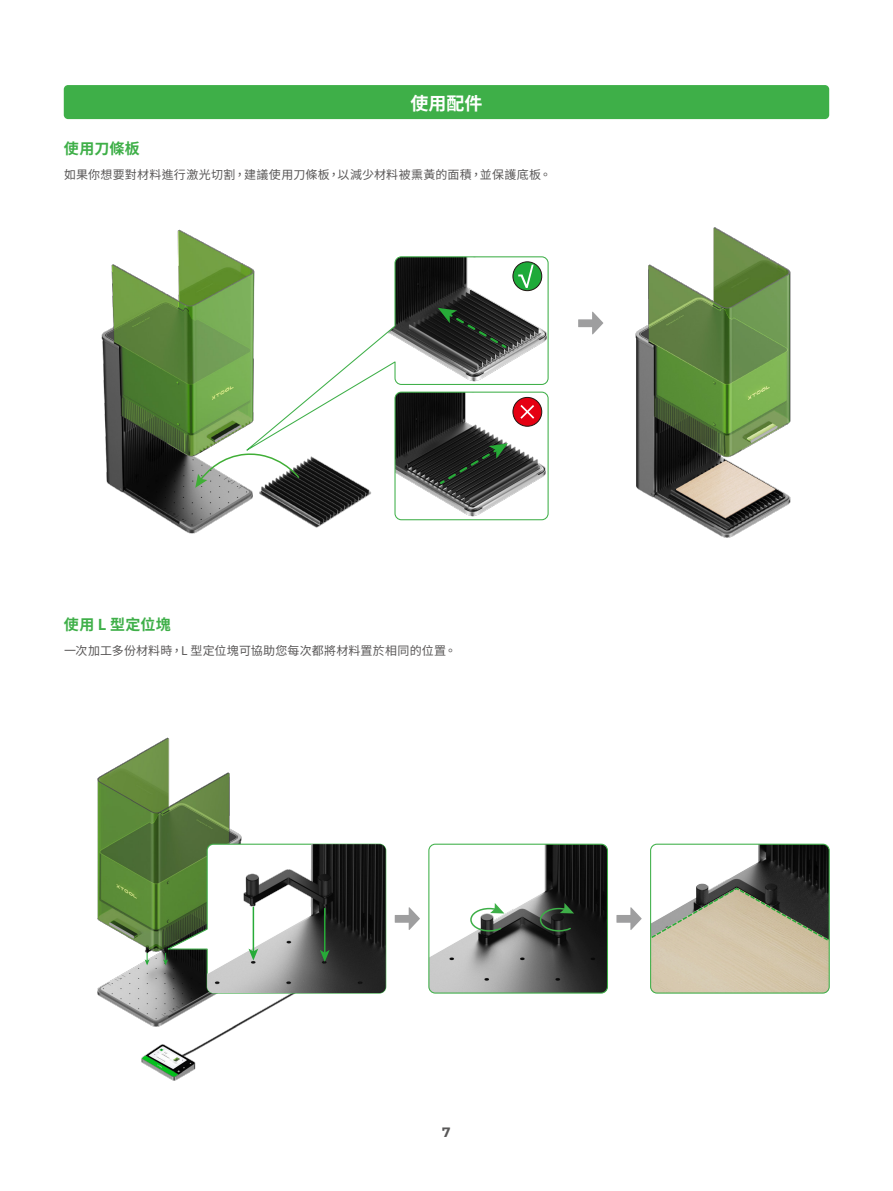
<style>
.page{position:relative;width:893px;height:1191px;background:#fff}
.page>*{position:absolute;margin:0;border:0;box-sizing:border-box;transform-origin:0 0}
.t1{font:700 18px "Noto Sans HK";color:#fff}
.t2{font:700 15px "Noto Sans HK";letter-spacing:.02em;color:#3eaf48}
.t3{font:700 13.5px "Montserrat";color:#585757}
.t4{font:12px "Noto Sans HK";letter-spacing:.02em;color:#595757}
</style>
<div class="page">
<img style="left:97px;top:737px;width:140px;height:340px">
<img style="left:101px;top:331px;width:270px;height:203px">
<img style="left:106px;top:229px;width:130px;height:227px">
<img style="left:430px;top:845px;width:177px;height:148px">
<img style="left:396px;top:458px;width:144px;height:62px">
<div style="left:64px;top:85px;width:765px;height:34px;background:#3eaf48;border-radius:4px"></div>
<svg style="left:438px;top:458px;width:70px;height:28px;background:#212521"></svg>
<svg style="left:395px;top:907px;width:25px;height:23px"></svg>
<svg style="left:616px;top:907px;width:26px;height:23px"></svg>
<svg style="left:469px;top:903px;width:35px;height:29px"></svg>
<svg style="left:539px;top:903px;width:35px;height:29px"></svg>
<svg style="left:236px;top:256px;width:304px;height:202px"></svg>
<div style="left:394px;top:391px;width:155px;height:129px;border:1px solid #3eaf48;border-radius:6px"></div>
<svg style="left:195px;top:452px;width:106px;height:36px"></svg>
<div style="left:428px;top:843px;width:180px;height:150px;border:1px solid #3eaf48;border-radius:6px"></div>
<img style="left:652px;top:845px;width:176px;height:41px">
<img style="left:651px;top:942px;width:177px;height:51px">
<div style="left:650px;top:843px;width:180px;height:150px;border:1px solid #3eaf48;border-radius:6px"></div>
<svg style="left:650px;top:886px;width:180px;height:56px;background:#9a9886"></svg>
<img style="left:540px;top:256px;width:225px;height:282px">
<img style="left:645px;top:227px;width:146px;height:291px">
<svg style="left:145px;top:953px;width:5px;height:12px"></svg>
<svg style="left:163px;top:843px;width:224px;height:151px"></svg>
<h1 class="t1" style="left:410px;top:93px;width:73px">使用配件</h1>
<p class="t2" style="left:64px;top:140px;width:78px">使用刀條板</p>
<p class="t4" style="left:64px;top:168px;width:489px">如果你想要對材料進行激光切割，建議使用刀條板，以減少材料被熏黃的面積，並保護底板。</p>
<p class="t2" style="left:64px;top:616px;width:108px">使用 L 型定位塊</p>
<p class="t4" style="left:64px;top:644px;width:394px">一次加工多份材料時，L 型定位塊可協助您每次都將材料置於相同的位置。</p>
<p class="t3" style="left:442px;top:1122px;width:10px">7</p>
</div>
